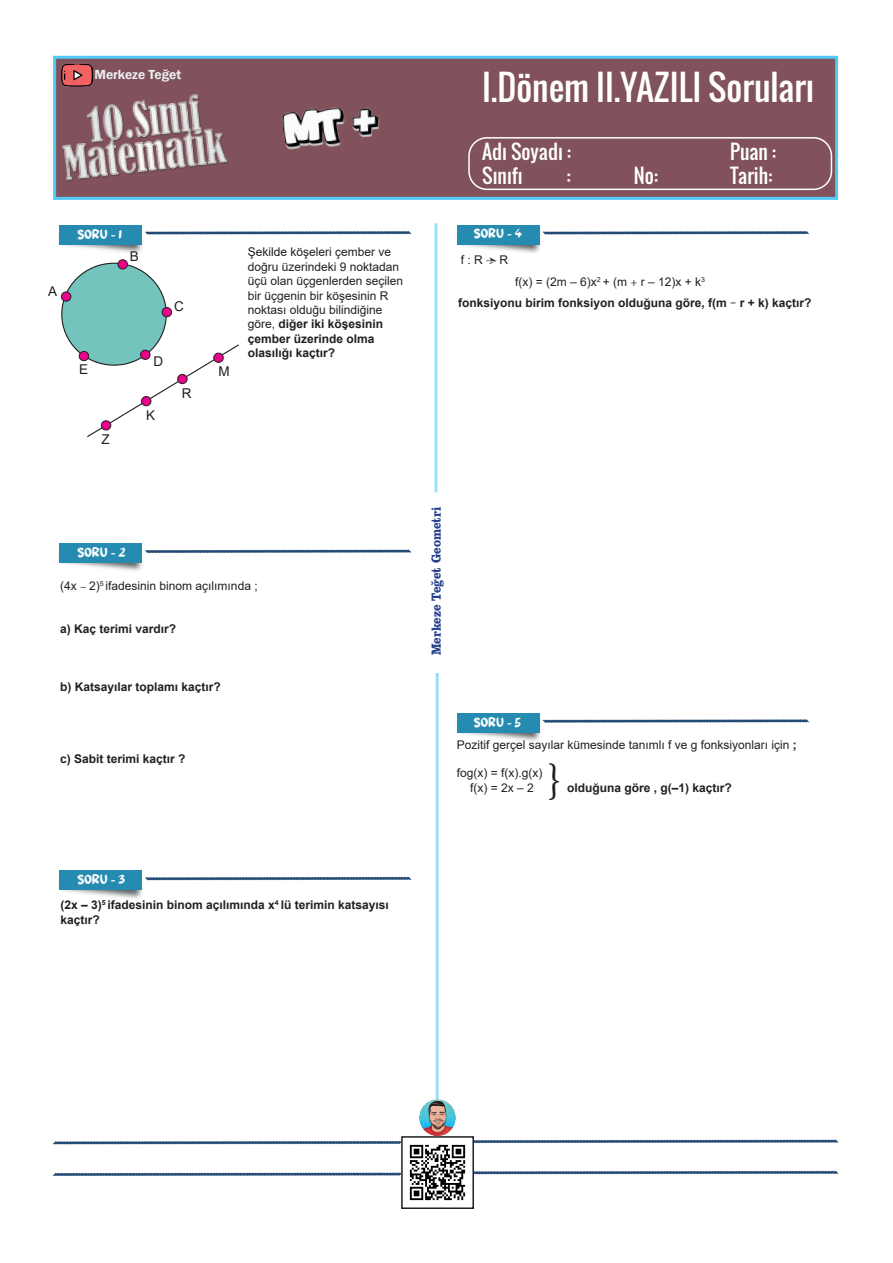
<style>
.page{position:relative;width:893px;height:1263px;background:#fff}
.page>*{position:absolute;margin:0;border:0;box-sizing:border-box;transform-origin:0 0}
.t1{font:42px "Minion Pro";color:#231f20}
.t2{font:34.05px "Oswald";color:#fff}
.t3{font:19.5px/23.4px "Oswald";color:#fff}
.t4{font:700 13.5px "Clarendon BT";color:#253f8e;scale:.88 1}
.t5{font:600 13.5px "Franklin Gothic";color:#ebeef0}
.t6{font:13.5px "Arial";color:#231f20}
.t7{font:12.45px "a Aksi Mosi";color:#fff}
.t8{font:12px/14.4px "Arial";color:#231f20;text-align:center}
.t9{font:700 12px/21.8px "Arial";color:#231f20}
.s1{font-weight:700}
.s2{font-family:"Minion Pro"}
.s3{font-weight:400}
.s4{font-family:"Minion Pro";font-weight:400}
</style>
<div class="page">
<svg style="left:53px;top:1141px;width:348px;height:4px"></svg>
<svg style="left:474px;top:1139px;width:365px;height:5px"></svg>
<hr style="left:434px;top:223px;width:3px;height:269px;background:#00aeef">
<hr style="left:436px;top:673px;width:3px;height:474px;background:#00aeef">
<div style="left:53px;top:56px;width:785px;height:144px;background:#81525b"></div>
<div style="left:468px;top:137px;width:364px;height:53px;border:2px solid #fff;border-radius:18px"></div>
<img style="left:61px;top:63px;width:31px;height:24px">
<img style="left:59px;top:543px;width:84px;height:28px">
<div style="left:60px;top:543px;width:82px;height:20px;background:#258bb0"></div>
<svg style="left:145px;top:549px;width:266px;height:4px"></svg>
<img style="left:59px;top:870px;width:84px;height:29px">
<div style="left:60px;top:871px;width:82px;height:19px;background:#258bb0"></div>
<svg style="left:145px;top:876px;width:267px;height:5px"></svg>
<img style="left:457px;top:236px;width:84px;height:17px">
<div style="left:457px;top:225px;width:83px;height:19px;background:#258bb0"></div>
<svg style="left:543px;top:231px;width:266px;height:4px"></svg>
<img style="left:457px;top:724px;width:84px;height:17px">
<div style="left:457px;top:713px;width:83px;height:19px;background:#258bb0"></div>
<svg style="left:543px;top:719px;width:266px;height:4px"></svg>
<svg style="left:53px;top:1172px;width:348px;height:4px"></svg>
<svg style="left:474px;top:1170px;width:365px;height:5px"></svg>
<img style="left:409px;top:1139px;width:57px;height:62px">
<div style="left:401px;top:1136px;width:73px;height:73px;border:2px solid #231f20"></div>
<img style="left:59px;top:225px;width:84px;height:39px">
<div style="left:60px;top:225px;width:82px;height:19px;background:#258bb0"></div>
<svg style="left:145px;top:231px;width:267px;height:4px"></svg>
<img style="left:419px;top:1099px;width:37px;height:37px">
<img style="left:282px;top:107px;width:98px;height:43px">
<img style="left:54px;top:92px;width:174px;height:90px">
<div style="left:62px;top:263px;width:104px;height:102px;background:#73c4bc;border-radius:50%"></div>
<svg style="left:86px;top:343px;width:153px;height:95px"></svg>
<div style="left:118px;top:260px;width:9px;height:9px;background:#ed028c;border-radius:50%"></div>
<div style="left:118px;top:260px;width:10px;height:9px;border:1px solid #231f20;border-radius:50%"></div>
<div style="left:162px;top:308px;width:10px;height:9px;background:#ed028c;border-radius:50%"></div>
<div style="left:162px;top:307px;width:10px;height:10px;border:1px solid #231f20;border-radius:50%"></div>
<div style="left:141px;top:350px;width:9px;height:9px;background:#ed028c;border-radius:50%"></div>
<div style="left:140px;top:350px;width:10px;height:10px;border:1px solid #231f20;border-radius:50%"></div>
<div style="left:79px;top:351px;width:10px;height:10px;background:#ed028c;border-radius:50%"></div>
<div style="left:79px;top:351px;width:10px;height:10px;border:1px solid #231f20;border-radius:50%"></div>
<div style="left:61px;top:292px;width:10px;height:9px;background:#ed028c;border-radius:50%"></div>
<div style="left:61px;top:292px;width:10px;height:9px;border:1px solid #231f20;border-radius:50%"></div>
<div style="left:101px;top:421px;width:10px;height:9px;background:#ed028c;border-radius:50%"></div>
<div style="left:101px;top:421px;width:10px;height:9px;border:1px solid #231f20;border-radius:50%"></div>
<div style="left:141px;top:396px;width:10px;height:10px;background:#ed028c;border-radius:50%"></div>
<div style="left:141px;top:396px;width:10px;height:10px;border:1px solid #231f20;border-radius:50%"></div>
<div style="left:178px;top:374px;width:9px;height:10px;background:#ed028c;border-radius:50%"></div>
<div style="left:177px;top:374px;width:10px;height:10px;border:1px solid #231f20;border-radius:50%"></div>
<div style="left:214px;top:353px;width:9px;height:9px;background:#ed028c;border-radius:50%"></div>
<div style="left:214px;top:353px;width:9px;height:10px;border:1px solid #231f20;border-radius:50%"></div>
<p class="t5" style="left:94px;top:66px;width:88px">Merkeze Teğet</p>
<p class="t6" style="left:48px;top:282px;width:11px">A</p>
<p class="t7" style="left:77px;top:228px;width:46px">SORU - 1</p>
<p class="t6" style="left:130px;top:247px;width:11px">B</p>
<p class="t6" style="left:174px;top:297px;width:11px">C</p>
<p class="t6" style="left:79px;top:360px;width:11px">E</p>
<p class="t6" style="left:101px;top:430px;width:10px">Z</p>
<p class="t6" style="left:153px;top:352px;width:11px">D</p>
<p class="t6" style="left:146px;top:406px;width:11px">K</p>
<p class="t6" style="left:182px;top:384px;width:11px">R</p>
<p class="t6" style="left:219px;top:361px;width:13px">M</p>
<p class="t8" style="left:248px;top:245px;width:157px;text-align:left">Şekilde köşeleri çember ve doğru üzerindeki 9 noktadan üçü olan üçgenlerden seçilen bir üçgenin bir köşesinin R noktası olduğu bilindiğine göre, <span class="s1">diğer iki köşesinin çember üzerinde olma olasılığı kaçtır?</span></p>
<p class="t7" style="left:77px;top:546px;width:50px">SORU - 2</p>
<p class="t8" style="left:60px;top:578px;width:199px">(4x <span class="s2">–</span> 2)<sup>5</sup> ifadesinin binom açılımında ;</p>
<p class="t9" style="left:60px;top:618px;width:118px">a) Kaç terimi vardır?</p>
<p class="t9" style="left:60px;top:676px;width:162px">b) Katsayılar toplamı kaçtır?</p>
<p class="t9" style="left:60px;top:748px;width:127px">c) Sabit terimi kaçtır ?</p>
<h2 class="t2" style="left:482px;top:62px;width:334px">I.Dönem II.YAZILI Soruları</h2>
<h3 class="t3" style="left:482px;top:140px;width:90px">Adı Soyadı :<br>Sınıfı</h3>
<h3 class="t3" style="left:566px;top:164px;width:6px">:</h3>
<h3 class="t3" style="left:634px;top:164px;width:26px">No:</h3>
<p class="t7" style="left:474px;top:228px;width:50px">SORU - 4</p>
<h3 class="t3" style="left:730px;top:140px;width:47px">Puan :<br>Tarih:</h3>
<p class="t8" style="left:461px;top:252px;width:49px">f : R <span class="s2">→</span> R</p>
<p class="t9" style="left:458px;top:271px;width:355px;text-indent:57px"><span class="s3">f(x) = (2m – 6)x</span><sup>2</sup> <span class="s3">+ (m</span> <span class="s4">+</span> <span class="s3">r – 12)x + k</span><sup>3<br></sup>fonksiyonu birim fonksiyon olduğuna göre, f(m <span class="s2">–</span> r + k) kaçtır?</p>
<p class="t4" style="left:428px;top:655px;width:170px;rotate:-90deg">Merkeze Teğet Geometri</p>
<p class="t7" style="left:474px;top:716px;width:49px">SORU - 5</p>
<p class="t8" style="left:457px;top:737px;width:342px">Pozitif gerçel sayılar kümesinde tanımlı f ve g fonksiyonları için <span class="s1">;</span></p>
<p class="t8" style="left:457px;top:766px;width:87px">fog(x) = f(x).g(x) f(x) = 2x – 2</p>
<h1 class="t1" style="left:547px;top:752px;width:16px">}</h1>
<p class="t9" style="left:567px;top:777px;width:166px">olduğuna göre , g(–1) kaçtır?</p>
<p class="t7" style="left:77px;top:874px;width:49px">SORU - 3</p>
<p class="t9" style="left:60px;top:898px;width:330px;line-height:14.4px">(2x – 3)<sup>5</sup> ifadesinin binom açılımında x<sup>4</sup> lü terimin katsayısı kaçtır?</p>
</div>
